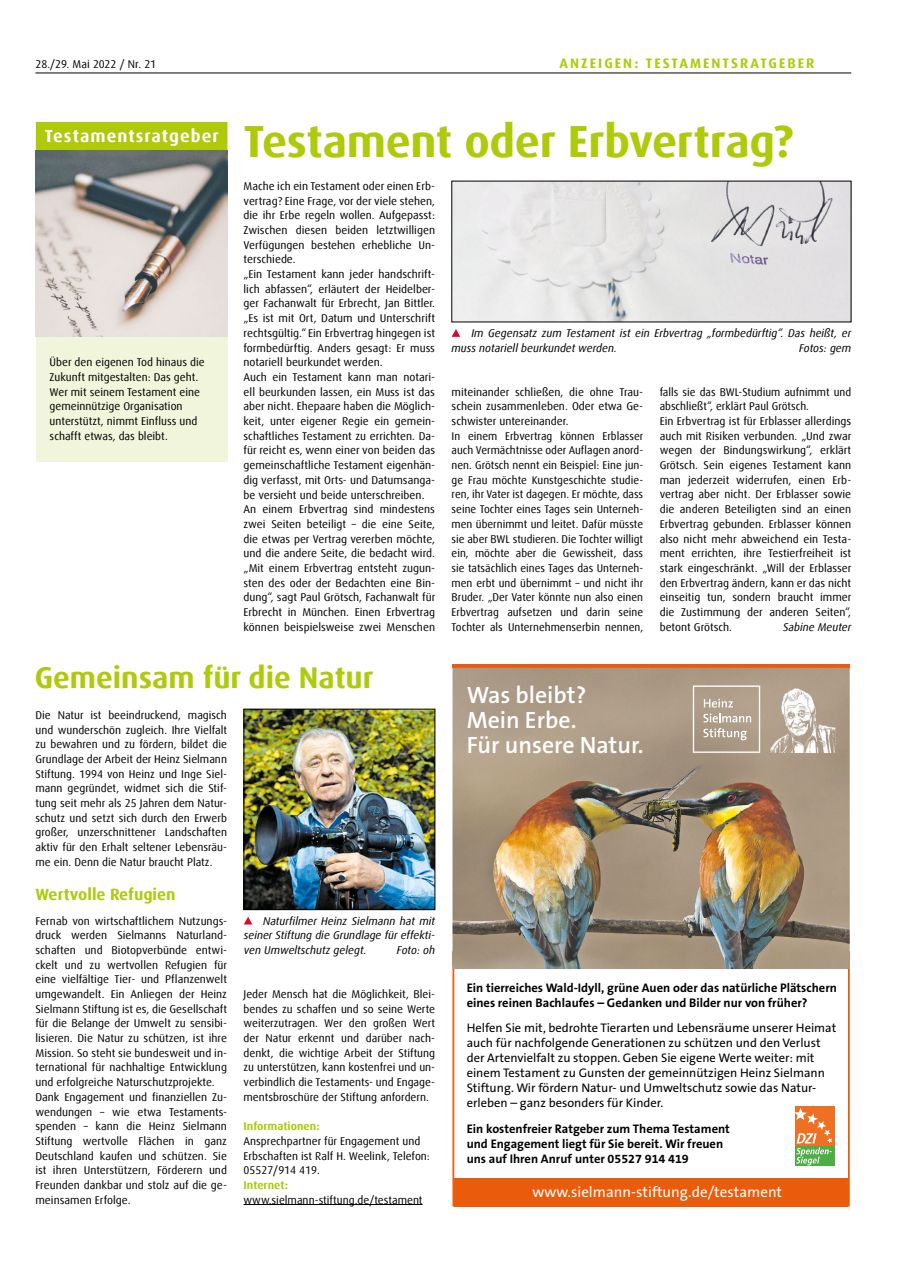
<style>
.page{position:relative;width:908px;height:1276px;background:#fff}
.page>*{position:absolute;margin:0;border:0;box-sizing:border-box;transform-origin:0 0}
.t1{font:700 45px "Dax Offc Pro";letter-spacing:-.01em;color:#afca0b}
.t2{font:700 30px "Dax Offc Pro";color:#afca0b}
.t3{font:600 23.75px/25px "The Sans B W6";color:#fff}
.t4{font:700 17.5px "Dax Offc Pro";letter-spacing:.06em;color:#fff}
.t5{font:700 16.25px "Dax Offc Pro";color:#afca0b}
.t6{font:15px "The Sans B W5 Plain";color:#fff}
.t7{font:700 13.75px "Dax Offc Pro";letter-spacing:.15em;color:#afca0b}
.t8{font:12.5px/15px "The Sans B W5 Plain";color:#000}
.t9{font:700 12.5px/15px "The Sans B W7";color:#000}
.t10{font:11.25px/14.8px "Dax Offc Pro";color:#000}
.t11{font:italic 11.25px/14.8px "Dax Offc Pro";color:#000;text-align:justify}
.t12{font:700 11.25px "Dax Offc Pro";color:#afca0b}
</style>
<div class="page">
<hr style="left:35px;top:73px;width:815px;height:1px;background:#000">
<div style="left:36px;top:122px;width:191px;height:339px;background:#f1f5db"></div>
<div style="left:36px;top:122px;width:191px;height:29px;background:#afca0b"></div>
<img style="left:36px;top:150px;width:191px;height:186px">
<div style="left:454px;top:1178px;width:393px;height:28px;background:#ea5b0b"></div>
<svg style="left:452px;top:664px;width:397px;height:4px;background:#e65e11"></svg>
<div style="left:794px;top:1106px;width:40px;height:39px;background:#ee7023"></div>
<div style="left:794px;top:1146px;width:40px;height:20px;background:#4cae44"></div>
<svg style="left:794px;top:1108px;width:37px;height:57px"></svg>
<img style="left:452px;top:668px;width:397px;height:301px">
<svg style="left:692px;top:685px;width:67px;height:68px;background:#b8a998"></svg>
<img style="left:769px;top:685px;width:66px;height:67px">
<hr style="left:243px;top:1204px;width:179px;height:1px;background:#000">
<img style="left:245px;top:711px;width:188px;height:197px">
<div style="left:243px;top:709px;width:192px;height:201px;border:1px solid #000"></div>
<svg style="left:244px;top:917px;width:8px;height:7px"></svg>
<img style="left:453px;top:183px;width:395px;height:137px">
<svg style="left:451px;top:329px;width:9px;height:8px"></svg>
<p class="t10" style="left:35px;top:56px;width:122px">28./29. Mai 2022 / Nr. 21</p>
<p class="t7" style="left:559px;top:54px;width:256px">ANZEIGEN: TESTAMENTSRATGEBER</p>
<h3 class="t4" style="left:45px;top:124px;width:175px">Testamentsratgeber</h3>
<p class="t10" style="left:50px;top:355px;width:156px">Über den eigenen Tod hinaus die<br>Zukunft mitgestalten: Das geht.<br>Wer mit seinem Testament eine gemeinnützige Organisation unterstützt, nimmt Einfluss und schafft etwas, das bleibt.</p>
<h1 class="t1" style="left:243px;top:112px;width:551px">Testament oder Erbvertrag?</h1>
<p class="t10" style="left:243px;top:179px;width:193px">Mache ich ein Testament oder einen Erb&shy;vertrag? Eine Frage, vor der viele stehen, die ihr Erbe regeln wollen. Aufgepasst:<br>Zwischen diesen beiden letztwilligen Verfügungen bestehen erhebliche Un&shy;terschiede.<br>„Ein Testament kann jeder handschrift&shy;lich abfassen“, erläutert der Heidelber&shy;ger Fachanwalt für Erbrecht, Jan Bittler. „Es ist mit Ort, Datum und Unterschrift rechtsgültig.“ Ein Erbvertrag hingegen ist formbedürftig. Anders gesagt: Er muss notariell beurkundet werden.<br>Auch ein Testament kann man notari&shy;ell beurkunden lassen, ein Muss ist das aber nicht. Ehepaare haben die Möglich&shy;keit, unter eigener Regie ein gemein&shy;schaftliches Testament zu errichten. Da&shy;für reicht es, wenn einer von beiden das gemeinschaftliche Testament eigenhän&shy;dig verfasst, mit Orts- und Datumsanga&shy;be versieht und beide unterschreiben.<br>An einem Erbvertrag sind mindestens zwei Seiten beteiligt – die eine Seite, die etwas per Vertrag vererben möchte, und die andere Seite, die bedacht wird. „Mit einem Erbvertrag entsteht zugun&shy;sten des oder der Bedachten eine Bin&shy;dung“, sagt Paul Grötsch, Fachanwalt für Erbrecht in München. Einen Erbvertrag können beispielsweise zwei Menschen</p>
<p class="t11" style="left:451px;top:326px;width:401px;text-indent:20px">Im Gegensatz zum Testament ist ein Erbvertrag „formbedürftig“. Das heißt, er muss notariell beurkundet werden.</p>
<p class="t11" style="left:798px;top:340px;width:54px">Fotos: gem</p>
<p class="t10" style="left:451px;top:384px;width:193px">miteinander schließen, die ohne Trau&shy;schein zusammenleben. Oder etwa Ge&shy;schwister untereinander.<br>In einem Erbvertrag können Erblasser auch Vermächtnisse oder Auflagen anord&shy;nen. Grötsch nennt ein Beispiel: Eine jun&shy;ge Frau möchte Kunstgeschichte studie&shy;ren, ihr Vater ist dagegen. Er möchte, dass seine Tochter eines Tages sein Unterneh&shy;men übernimmt und leitet. Dafür müsste sie aber BWL studieren. Die Tochter willigt ein, möchte aber die Gewissheit, dass sie tatsächlich eines Tages das Unterneh&shy;men erbt und übernimmt – und nicht ihr Bruder. „Der Vater könnte nun also einen Erbvertrag aufsetzen und darin seine Tochter als Unternehmenserbin nennen,</p>
<p class="t10" style="left:659px;top:384px;width:193px">falls sie das BWL-Studium aufnimmt und abschließt“, erklärt Paul Grötsch.<br>Ein Erbvertrag ist für Erblasser allerdings auch mit Risiken verbunden. „Und zwar wegen der Bindungswirkung“, erklärt Grötsch. Sein eigenes Testament kann man jederzeit widerrufen, einen Erb&shy;vertrag aber nicht. Der Erblasser sowie die anderen Beteiligten sind an einen Erbvertrag gebunden. Erblasser können also nicht mehr abweichend ein Testa&shy;ment errichten, ihre Testierfreiheit ist stark eingeschränkt. „Will der Erblasser den Erbvertrag ändern, kann er das nicht einseitig tun, sondern braucht immer die Zustimmung der anderen Seiten“, betont Grötsch.</p>
<p class="t11" style="left:782px;top:619px;width:70px">Sabine Meuter</p>
<h2 class="t2" style="left:35px;top:657px;width:340px">Gemeinsam für die Natur</h2>
<p class="t10" style="left:35px;top:707px;width:193px;text-align:justify">Die Natur ist beeindruckend, magisch und wunderschön zugleich. Ihre Vielfalt zu bewahren und zu fördern, bildet die Grundlage der Arbeit der Heinz Sielmann Stiftung. 1994 von Heinz und Inge Siel&shy;mann gegründet, widmet sich die Stif&shy;tung seit mehr als 25 Jahren dem Natur&shy;schutz und setzt sich durch den Erwerb großer, unzerschnittener Landschaften aktiv für den Erhalt seltener Lebensräu&shy;me ein. Denn die Natur braucht Platz.</p>
<h3 class="t5" style="left:35px;top:884px;width:142px">Wertvolle Refugien</h3>
<p class="t10" style="left:35px;top:913px;width:193px">Fernab von wirtschaftlichem Nutzungs&shy;druck werden Sielmanns Naturland&shy;schaften und Biotopverbünde entwi&shy;ckelt und zu wertvollen Refugien für eine vielfältige Tier- und Pflanzenwelt umgewandelt. Ein Anliegen der Heinz Sielmann Stiftung ist es, die Gesellschaft für die Belange der Umwelt zu sensibi&shy;lisieren. Die Natur zu schützen, ist ihre Mission. So steht sie bundesweit und in&shy;ternational für nachhaltige Entwicklung und erfolgreiche Naturschutzprojekte.<br>Dank Engagement und finanziellen Zu&shy;wendungen – wie etwa Testaments&shy;spenden – kann die Heinz Sielmann Stiftung wertvolle Flächen in ganz Deutschland kaufen und schützen. Sie ist ihren Unterstützern, Förderern und Freunden dankbar und stolz auf die ge&shy;meinsamen Erfolge.</p>
<p class="t11" style="left:243px;top:913px;width:193px;text-indent:19px">Naturfilmer Heinz Sielmann hat mit seiner Stiftung die Grundlage für effekti&shy;ven Umweltschutz gelegt.</p>
<p class="t11" style="left:397px;top:942px;width:40px">Foto: oh</p>
<p class="t10" style="left:243px;top:986px;width:193px;text-align:justify">Jeder Mensch hat die Möglichkeit, Blei&shy;bendes zu schaffen und so seine Werte weiterzutragen. Wer den großen Wert der Natur erkennt und darüber nach&shy;denkt, die wichtige Arbeit der Stiftung zu unterstützen, kann kostenfrei und un&shy;verbindlich die Testaments- und Engage&shy;mentsbroschüre der Stiftung anfordern.</p>
<p class="t12" style="left:243px;top:1119px;width:78px">Informationen:</p>
<p class="t10" style="left:243px;top:1133px;width:188px">Ansprechpartner für Engagement und<br>Erbschaften ist Ralf H. Weelink, Telefon:<br>05527/914 419.</p>
<p class="t12" style="left:243px;top:1177px;width:46px">Internet:</p>
<p class="t10" style="left:243px;top:1192px;width:180px">www.sielmann-stiftung.de/testament</p>
<h3 class="t3" style="left:466px;top:682px;width:178px">Was bleibt?<br>Mein Erbe.<br>Für unsere Natur.</h3>
<p class="t9" style="left:466px;top:980px;width:371px">Ein tierreiches Wald-Idyll, grüne Auen oder das natürliche Plätschern eines reinen Bachlaufes – Gedanken und Bilder nur von früher?</p>
<p class="t8" style="left:466px;top:1020px;width:371px">Helfen Sie mit, bedrohte Tierarten und Lebensräume unserer Heimat auch für nachfolgende Generationen zu schützen und den Verlust der Artenvielfalt zu stoppen. Geben Sie eigene Werte weiter: mit einem Testament zu Gunsten der gemeinnützigen Heinz Sielmann Stiftung. Wir fördern Natur- und Umweltschutz sowie das Natur&shy;erleben – ganz besonders für Kinder.</p>
<p class="t9" style="left:466px;top:1121px;width:264px">Ein kostenfreier Ratgeber zum Thema Testament und Engagement liegt für Sie bereit. Wir freuen uns auf Ihren Anruf unter 05527 914 419</p>
<h3 class="t6" style="left:532px;top:1182px;width:251px">www.sielmann-stiftung.de/testament</h3>
</div>
